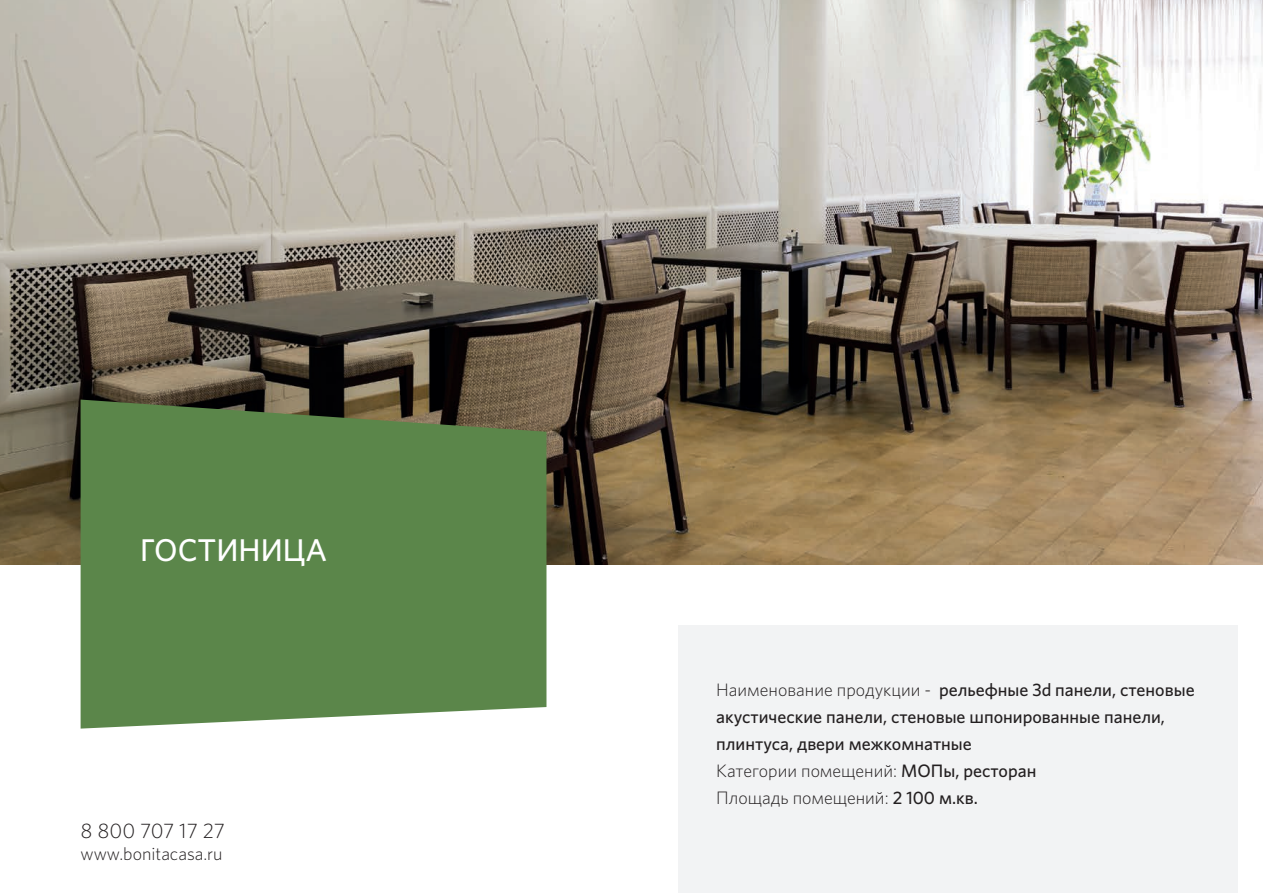
<style>
.page{position:relative;width:1263px;height:893px;background:#fff}
.page>*{position:absolute;margin:0;border:0;box-sizing:border-box;transform-origin:0 0}
.t1{font:500 31.5px "Whitney";color:#fff}
.t2{font:300 21px "Whitney";letter-spacing:-.005em;color:#231f20}
.t3{font:500 18px/27px "Whitney";color:#231f20}
.t4{font:300 18px "Whitney";color:#231f20}
.s1{font-weight:300}
</style>
<div class="page">
<div style="left:677px;top:625px;width:560px;height:268px;background:#f2f3f4"></div>
<img style="left:0;top:0;width:1263px;height:564px">
<svg style="left:81px;top:400px;width:465px;height:329px;background:#60874f"></svg>
<h1 class="t1" style="left:140px;top:529px;width:188px">ГОСТИНИЦА</h1>
<p class="t2" style="left:81px;top:817px;width:146px">8 800 707 17 27</p>
<p class="t4" style="left:81px;top:841px;width:144px">www.bonitacasa.ru</p>
<p class="t3" style="left:716px;top:676px;width:480px"><span class="s1">Наименование продукции -</span> рельефные 3d панели, стеновые акустические панели, стеновые шпонированные панели, плинтуса, двери межкомнатные<br><span class="s1">Категории помещений:</span> МОПы, ресторан<br><span class="s1">Площадь помещений:</span> 2 100 м.кв.</p>
</div>
